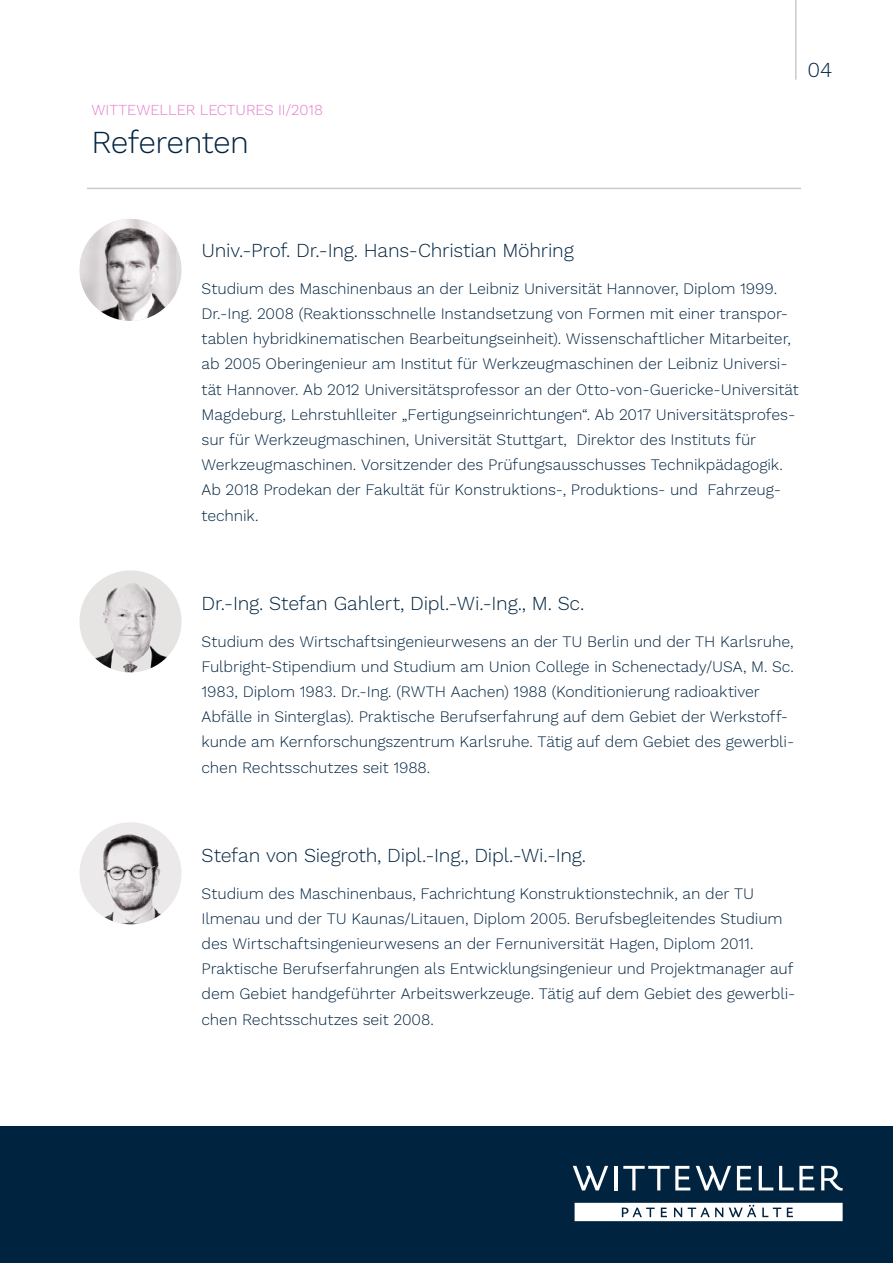
<style>
.page{position:relative;width:893px;height:1263px;background:#fff}
.page>*{position:absolute;margin:0;border:0;box-sizing:border-box;transform-origin:0 0}
.t1{font:300 31.5px "Work Sans";letter-spacing:-.02em;color:#002340}
.t2{font:300 21px "Work Sans";color:#002340}
.t3{font:300 19.5px "Work Sans";letter-spacing:-.015em;color:#002340}
.t4{font:300 15.75px/25.2px "Work Sans";letter-spacing:-.005em;color:#002340}
.t5{font:300 15px "Work Sans";letter-spacing:-.005em;color:#e579cb}
</style>
<div class="page">
<div style="left:0;top:1127px;width:893px;height:136px;background:#002340"></div>
<hr style="left:795px;top:0;width:1px;height:80px;background:#cacac9">
<hr style="left:87px;top:188px;width:714px;height:1px;background:#cacac9">
<svg style="left:737px;top:1166px;width:15px;height:24px"></svg>
<svg style="left:759px;top:1166px;width:14px;height:24px"></svg>
<svg style="left:779px;top:1166px;width:35px;height:24px"></svg>
<svg style="left:623px;top:1166px;width:46px;height:24px"></svg>
<svg style="left:675px;top:1166px;width:15px;height:24px"></svg>
<svg style="left:696px;top:1166px;width:35px;height:24px"></svg>
<svg style="left:573px;top:1166px;width:35px;height:24px"></svg>
<svg style="left:821px;top:1166px;width:22px;height:24px"></svg>
<hr style="left:614px;top:1166px;width:3px;height:24px;background:#fff">
<svg style="left:575px;top:1203px;width:268px;height:18px;background:#e8ebed"></svg>
<img style="left:80px;top:219px;width:96px;height:102px">
<div style="left:80px;top:570px;width:102px;height:102px;background:#e6e4e3;border-radius:50%"></div>
<img style="left:86px;top:570px;width:93px;height:102px">
<img style="left:80px;top:822px;width:96px;height:102px">
<p class="t5" style="left:92px;top:101px;width:233px">WITTEWELLER LECTURES II/2018</p>
<h1 class="t1" style="left:92px;top:123px;width:159px">Referenten</h1>
<h2 class="t2" style="left:807px;top:57px;width:26px">04</h2>
<p class="t3" style="left:202px;top:239px;width:374px">Univ.-Prof. Dr.-Ing. Hans-Christian Möhring</p>
<p class="t4" style="left:202px;top:276px;width:599px">Studium des Maschinenbaus an der Leibniz Universität Hannover, Diplom 1999.<br>Dr.-Ing. 2008 (Reaktionsschnelle Instandsetzung von Formen mit einer transpor&shy;tablen hybridkinematischen Bearbeitungseinheit). Wissenschaftlicher Mitarbeiter, ab 2005 Oberingenieur am Institut für Werkzeugmaschinen der Leibniz Universi&shy;tät Hannover. Ab 2012 Universitätsprofessor an der Otto-von-Guericke-Universität Magdeburg, Lehrstuhlleiter „Fertigungseinrichtungen“. Ab 2017 Universitätsprofes&shy;sur für Werkzeugmaschinen, Universität Stuttgart, Direktor des Instituts für Werkzeugmaschinen. Vorsitzender des Prüfungsausschusses Technikpädagogik.<br>Ab 2018 Prodekan der Fakultät für Konstruktions-, Produktions- und Fahrzeug&shy;technik.</p>
<p class="t3" style="left:202px;top:592px;width:384px">Dr.-Ing. Stefan Gahlert, Dipl.-Wi.-Ing., M. Sc.</p>
<p class="t4" style="left:202px;top:629px;width:594px">Studium des Wirtschaftsingenieurwesens an der TU Berlin und der TH Karlsruhe, Fulbright-Stipendium und Studium am Union College in Schenectady/USA, M. Sc.<br>1983, Diplom 1983. Dr.-Ing. (RWTH Aachen) 1988 (Konditionierung radioaktiver Abfälle in Sinterglas). Praktische Berufserfahrung auf dem Gebiet der Werkstoff&shy;kunde am Kernforschungszentrum Karlsruhe. Tätig auf dem Gebiet des gewerbli&shy;chen Rechtsschutzes seit 1988.</p>
<p class="t3" style="left:202px;top:844px;width:386px">Stefan von Siegroth, Dipl.-Ing., Dipl.-Wi.-Ing.</p>
<p class="t4" style="left:202px;top:881px;width:595px">Studium des Maschinenbaus, Fachrichtung Konstruktionstechnik, an der TU Ilmenau und der TU Kaunas/Litauen, Diplom 2005. Berufsbegleitendes Studium des Wirtschaftsingenieurwesens an der Fernuniversität Hagen, Diplom 2011.<br>Praktische Berufserfahrungen als Entwicklungsingenieur und Projektmanager auf dem Gebiet handgeführter Arbeitswerkzeuge. Tätig auf dem Gebiet des gewerbli&shy;chen Rechtsschutzes seit 2008.</p>
</div>
